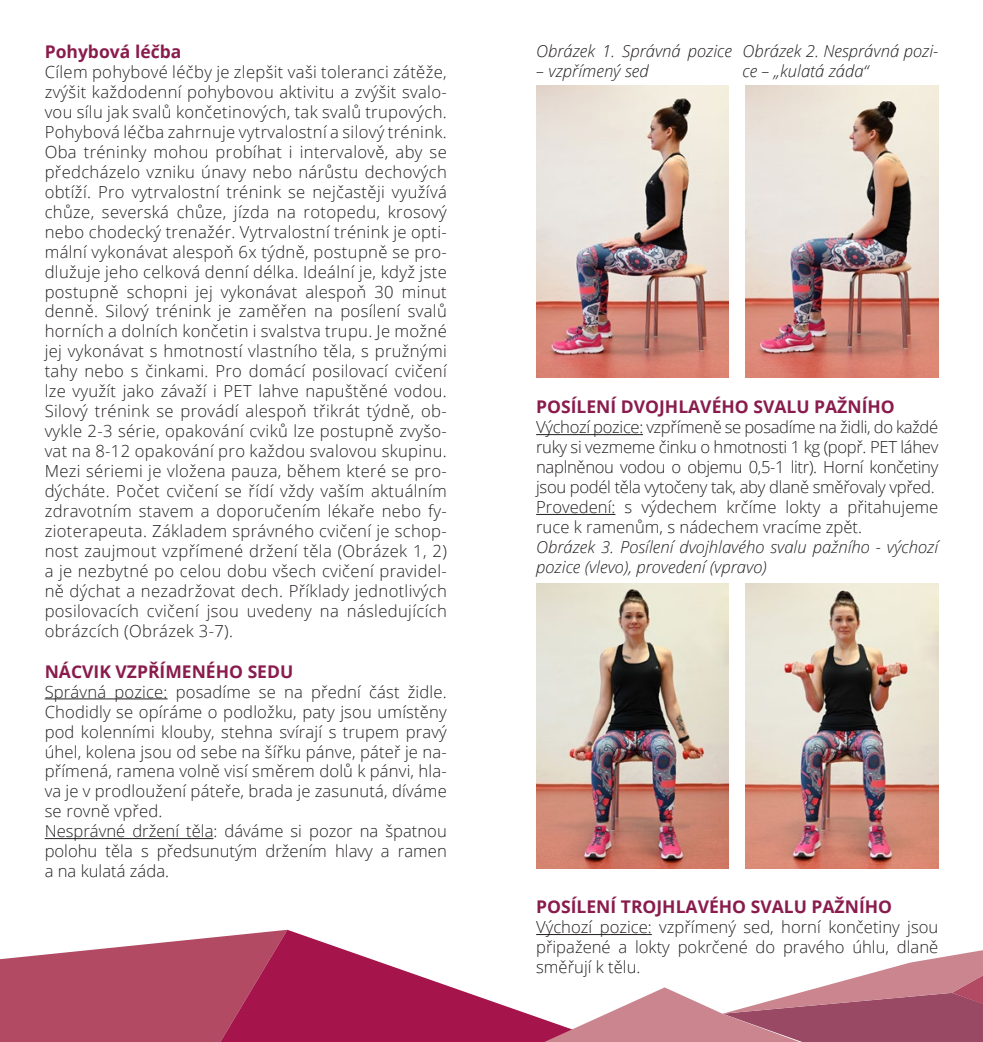
<style>
.page{position:relative;width:983px;height:1042px;background:#fff}
.page>*{position:absolute;margin:0;border:0;box-sizing:border-box;transform-origin:0 0}
.t1{font:700 17.5px "Open Sans";color:#891c4d}
.t2{font:300 16.62px/19.9px "Open Sans";color:#231f20;text-align:justify}
.t3{font:italic 300 16.62px/19.9px "Open Sans";color:#231f20}
</style>
<div class="page">
<svg style="left:0;top:936px;width:220px;height:106px"></svg>
<svg style="left:220px;top:930px;width:388px;height:112px;fill:#a5154b"></svg>
<svg style="left:544px;top:950px;width:438px;height:92px"></svg>
<hr style="left:45px;top:698px;width:123px;height:1px;background:#231f20">
<hr style="left:45px;top:838px;width:168px;height:1px;background:#231f20">
<hr style="left:536px;top:434px;width:107px;height:1px;background:#231f20">
<hr style="left:536px;top:514px;width:79px;height:1px;background:#231f20">
<hr style="left:536px;top:934px;width:115px;height:1px;background:#231f20">
<img style="left:536px;top:86px;width:192px;height:291px">
<img style="left:745px;top:86px;width:193px;height:291px">
<img style="left:536px;top:583px;width:192px;height:285px">
<img style="left:745px;top:583px;width:193px;height:285px">
<p class="t1" style="left:45px;top:39px;width:138px">Pohybová léčba</p>
<p class="t2" style="left:45px;top:62px;width:403px">Cílem pohybové léčby je zlepšit vaši toleranci zátěže, zvýšit každodenní pohybovou aktivitu a zvýšit svalo&shy;vou sílu jak svalů končetinových, tak svalů trupových.<br>Pohybová léčba zahrnuje vytrvalostní a silový trénink.<br>Oba tréninky mohou probíhat i intervalově, aby se předcházelo vzniku únavy nebo nárůstu dechových obtíží. Pro vytrvalostní trénink se nejčastěji využívá chůze, severská chůze, jízda na rotopedu, krosový nebo chodecký trenažér. Vytrvalostní trénink je opti&shy;mální vykonávat alespoň 6x týdně, postupně se pro&shy;dlužuje jeho celková denní délka. Ideální je, když jste postupně schopni jej vykonávat alespoň 30 minut denně. Silový trénink je zaměřen na posílení svalů horních a dolních končetin i svalstva trupu. Je možné jej vykonávat s hmotností vlastního těla, s pružnými tahy nebo s činkami. Pro domácí posilovací cvičení lze využít jako závaží i PET lahve napuštěné vodou.<br>Silový trénink se provádí alespoň třikrát týdně, ob&shy;vykle 2-3 série, opakování cviků lze postupně zvyšo&shy;vat na 8-12 opakování pro každou svalovou skupinu.<br>Mezi sériemi je vložena pauza, během které se pro&shy;dýcháte. Počet cvičení se řídí vždy vaším aktuálním zdravotním stavem a doporučením lékaře nebo fy&shy;zioterapeuta. Základem správného cvičení je schop&shy;nost zaujmout vzpřímené držení těla (Obrázek 1, 2) a je nezbytné po celou dobu všech cvičení pravidel&shy;ně dýchat a nezadržovat dech. Příklady jednotlivých posilovacích cvičení jsou uvedeny na následujících obrázcích (Obrázek 3-7).</p>
<p class="t1" style="left:45px;top:659px;width:250px">NÁCVIK VZPŘÍMENÉHO SEDU</p>
<p class="t2" style="left:45px;top:681px;width:403px">Správná pozice: posadíme se na přední část židle.<br>Chodidly se opíráme o podložku, paty jsou umístěny pod kolenními klouby, stehna svírají s trupem pravý úhel, kolena jsou od sebe na šířku pánve, páteř je na&shy;přímená, ramena volně visí směrem dolů k pánvi, hla&shy;va je v prodloužení páteře, brada je zasunutá, díváme se rovně vpřed.</p>
<p class="t2" style="left:45px;top:821px;width:403px">Nesprávné držení těla: dáváme si pozor na špatnou polohu těla s předsunutým držením hlavy a ramen a na kulatá záda.</p>
<p class="t3" style="left:536px;top:41px;width:197px">Obrázek 1. Správná pozice</p>
<p class="t3" style="left:536px;top:61px;width:114px">– vzpřímený sed</p>
<p class="t3" style="left:742px;top:41px;width:197px">Obrázek 2. Nesprávná pozi&shy;ce – „kulatá záda“</p>
<p class="t1" style="left:536px;top:395px;width:360px">POSÍLENÍ DVOJHLAVÉHO SVALU PAŽNÍHO</p>
<p class="t2" style="left:536px;top:417px;width:403px">Výchozí pozice: vzpřímeně se posadíme na židli, do každé ruky si vezmeme činku o hmotnosti 1 kg (popř. PET láhev naplněnou vodou o objemu 0,5-1 litr). Horní končetiny jsou podél těla vytočeny tak, aby dlaně směřovaly vpřed.</p>
<p class="t2" style="left:536px;top:497px;width:403px">Provedení: s výdechem krčíme lokty a přitahujeme ruce k ramenům, s nádechem vracíme zpět.</p>
<p class="t3" style="left:536px;top:536px;width:403px">Obrázek 3. Posílení dvojhlavého svalu pažního - výchozí pozice (vlevo), provedení (vpravo)</p>
<p class="t1" style="left:536px;top:894px;width:357px">POSÍLENÍ TROJHLAVÉHO SVALU PAŽNÍHO</p>
<p class="t2" style="left:536px;top:917px;width:403px">Výchozí pozice: vzpřímený sed, horní končetiny jsou připažené a lokty pokrčené do pravého úhlu, dlaně směřují k tělu.</p>
</div>
